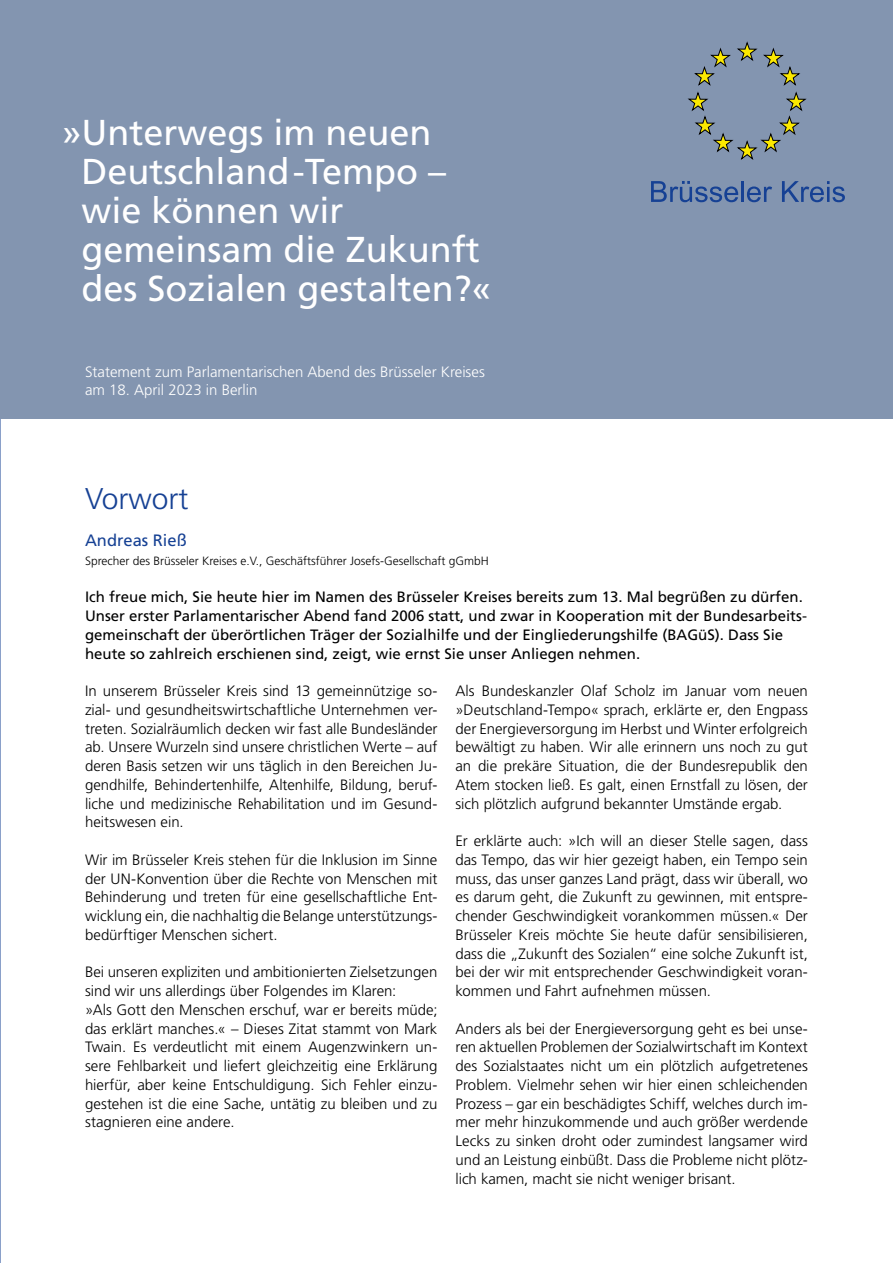
<style>
.page{position:relative;width:893px;height:1263px;background:#fff}
.page>*{position:absolute;margin:0;border:0;box-sizing:border-box;transform-origin:0 0}
.t1{font:36px/39px "Frutiger LT";color:#fff}
.t2{font:300 30px "Frutiger LT";color:#164194}
.t3{font:16.5px "Frutiger LT";color:#164194}
.t4{font:300 15px/18.8px "Frutiger LT";color:#000;text-align:justify}
.t5{font:15px/18.8px "Frutiger LT";color:#000}
.t6{font:300 15px/18px "Frutiger LT";color:#fff}
.t7{font:300 12px "Frutiger LT";color:#000}
</style>
<div class="page">
<hr style="left:0;top:0;width:1px;height:1263px;background:#164194">
<div style="left:0;top:0;width:893px;height:419px;background:#8395b0"></div>
<svg style="left:687px;top:42px;width:120px;height:118px"></svg>
<svg style="left:651px;top:181px;width:87px;height:21px"></svg>
<hr style="left:741px;top:181px;width:3px;height:21px;background:#164194">
<svg style="left:747px;top:186px;width:25px;height:16px"></svg>
<svg style="left:782px;top:181px;width:63px;height:21px"></svg>
<h1 class="t1" style="left:82px;top:113px;width:412px;text-indent:-20px">»Unterwegs im neuen<br>Deutschland-Tempo – wie können wir gemeinsam die Zukunft des Sozialen gestalten?«</h1>
<p class="t6" style="left:85px;top:363px;width:401px">Statement zum Parlamentarischen Abend des Brüsseler Kreises am 18. April 2023 in Berlin</p>
<h2 class="t2" style="left:85px;top:481px;width:105px">Vorwort</h2>
<p class="t3" style="left:85px;top:531px;width:103px">Andreas Rieß</p>
<p class="t7" style="left:85px;top:554px;width:405px">Sprecher des Brüsseler Kreises e.V., Geschäftsführer Josefs-Gesellschaft gGmbH</p>
<p class="t5" style="left:85px;top:588px;width:723px">Ich freue mich, Sie heute hier im Namen des Brüsseler Kreises bereits zum 13. Mal begrüßen zu dürfen.<br>Unser erster Parlamentarischer Abend fand 2006 statt, und zwar in Kooperation mit der Bundesarbeits&shy;gemeinschaft der überörtlichen Träger der Sozialhilfe und der Eingliederungshilfe (BAGüS). Dass Sie heute so zahlreich erschienen sind, zeigt, wie ernst Sie unser Anliegen nehmen.</p>
<p class="t4" style="left:85px;top:682px;width:354px">In unserem Brüsseler Kreis sind 13 gemeinnützige so&shy;zial- und gesundheitswirtschaftliche Unternehmen ver&shy;treten. Sozialräumlich decken wir fast alle Bundesländer ab. Unsere Wurzeln sind unsere christlichen Werte – auf deren Basis setzen wir uns täglich in den Bereichen Ju&shy;gendhilfe, Behindertenhilfe, Altenhilfe, Bildung, beruf&shy;liche und medizinische Rehabilitation und im Gesund&shy;heitswesen ein.</p>
<p class="t4" style="left:85px;top:850px;width:354px">Wir im Brüsseler Kreis stehen für die Inklusion im Sinne der UN-Konvention über die Rechte von Menschen mit Behinderung und treten für eine gesellschaftliche Ent&shy;wicklung ein, die nachhaltig die Belange unterstützungs&shy;bedürftiger Menschen sichert.</p>
<p class="t4" style="left:85px;top:963px;width:354px;text-align:left">Bei unseren expliziten und ambitionierten Zielsetzungen sind wir uns allerdings über Folgendes im Klaren:<br>»Als Gott den Menschen erschuf, war er bereits müde; das erklärt manches.« – Dieses Zitat stammt von Mark Twain. Es verdeutlicht mit einem Augenzwinkern un&shy;sere Fehlbarkeit und liefert gleichzeitig eine Erklärung hierfür, aber keine Entschuldigung. Sich Fehler einzu&shy;gestehen ist die eine Sache, untätig zu bleiben und zu stagnieren eine andere.</p>
<p class="t4" style="left:455px;top:682px;width:354px">Als Bundeskanzler Olaf Scholz im Januar vom neuen »Deutschland-Tempo« sprach, erklärte er, den Engpass der Energieversorgung im Herbst und Winter erfolgreich bewältigt zu haben. Wir alle erinnern uns noch zu gut an die prekäre Situation, die der Bundesrepublik den Atem stocken ließ. Es galt, einen Ernstfall zu lösen, der sich plötzlich aufgrund bekannter Umstände ergab.</p>
<p class="t4" style="left:455px;top:832px;width:354px">Er erklärte auch: »Ich will an dieser Stelle sagen, dass das Tempo, das wir hier gezeigt haben, ein Tempo sein muss, das unser ganzes Land prägt, dass wir überall, wo es darum geht, die Zukunft zu gewinnen, mit entspre&shy;chender Geschwindigkeit vorankommen müssen.« Der Brüsseler Kreis möchte Sie heute dafür sensibilisieren, dass die „Zukunft des Sozialen“ eine solche Zukunft ist, bei der wir mit entsprechender Geschwindigkeit voran&shy;kommen und Fahrt aufnehmen müssen.</p>
<p class="t4" style="left:455px;top:1019px;width:354px">Anders als bei der Energieversorgung geht es bei unse&shy;ren aktuellen Problemen der Sozialwirtschaft im Kontext des Sozialstaates nicht um ein plötzlich aufgetretenes Problem. Vielmehr sehen wir hier einen schleichenden Prozess – gar ein beschädigtes Schiff, welches durch im&shy;mer mehr hinzukommende und auch größer werdende Lecks zu sinken droht oder zumindest langsamer wird und an Leistung einbüßt. Dass die Probleme nicht plötz&shy;lich kamen, macht sie nicht weniger brisant.</p>
</div>
